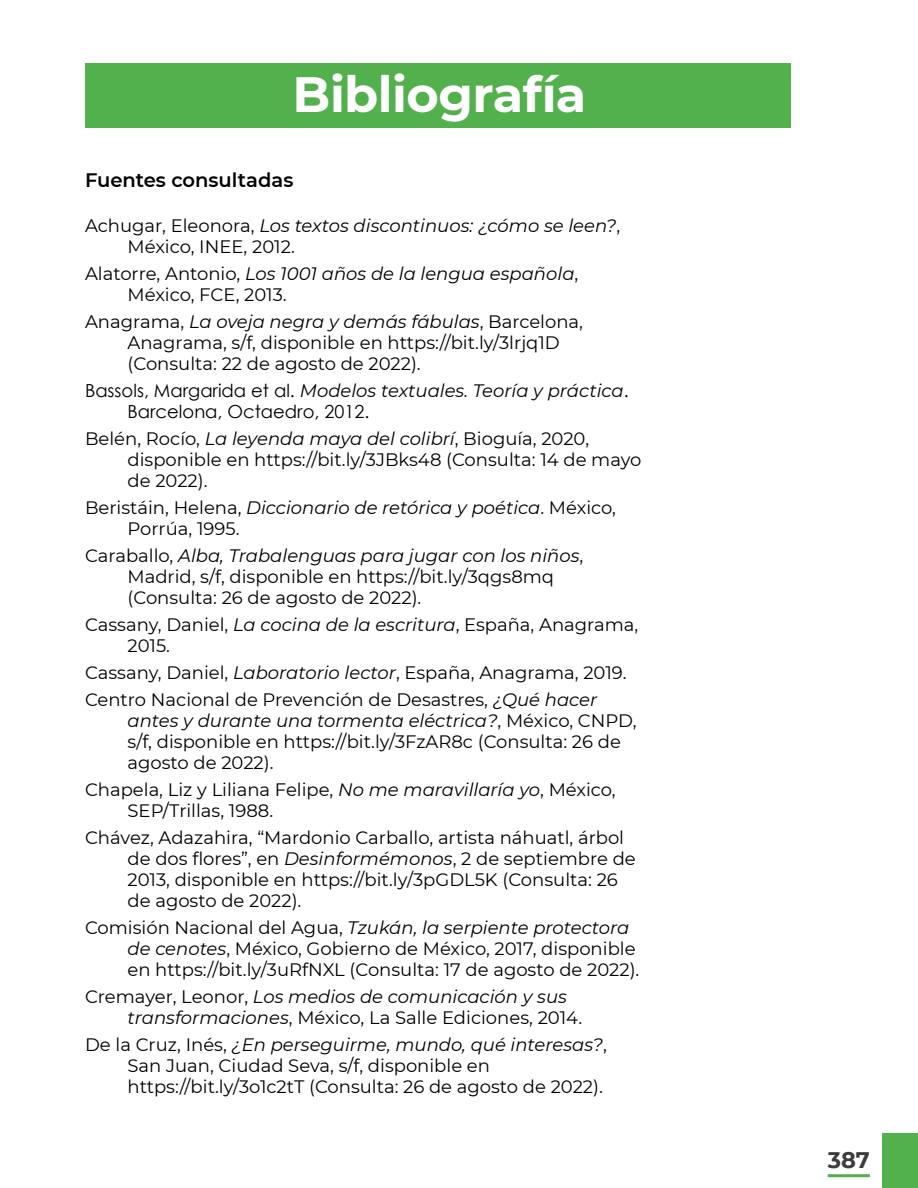
<style>
.page{position:relative;width:918px;height:1188px;background:#fff}
.page>*{position:absolute;margin:0;border:0;box-sizing:border-box;transform-origin:0 0}
.t1{font:700 49.5px "Montserrat";letter-spacing:-.015em;color:#fff}
.t2{font:700 22.5px "Montserrat";color:#3c3c3b}
.t3{font:600 19.5px "Montserrat";color:#000}
.t4{font:18px/21px "Montserrat";color:#000}
.t5{font:italic 18px "Montserrat";color:#000}
.t6{font:18px "Century Gothic";color:#000}
.s1{font-style:italic}
.s2{font-family:"Century Gothic";font-style:normal}
</style>
<div class="page">
<div style="left:882px;top:1134px;width:36px;height:54px;background:#52b04d"></div>
<hr style="left:828px;top:1174px;width:42px;height:3px;background:#52b04d">
<div style="left:85px;top:63px;width:705px;height:65px;background:#52b04d"></div>
<h1 class="t1" style="left:293px;top:59px;width:295px">Bibliografía</h1>
<p class="t3" style="left:85px;top:167px;width:210px">Fuentes consultadas</p>
<p class="t4" style="left:128px;top:215px;width:494px;text-indent:-43px">Achugar, Eleonora, <span class="s1">Los textos discontinuos: ¿cómo se leen?</span>,<br>México, INEE, 2012.</p>
<p class="t4" style="left:128px;top:263px;width:452px;text-indent:-43px">Alatorre, Antonio, <span class="s1">Los 1001 años de la lengua española</span>,<br>México, FCE, 2013.</p>
<p class="t4" style="left:128px;top:311px;width:457px;text-indent:-43px">Anagrama, <span class="s1">La oveja negra y demás fábulas</span>, Barcelona,<br>Anagrama, s/f, disponible en https://bit.ly/3lrjq1D (Consulta: 22 de agosto de 2022).</p>
<p class="t5" style="left:85px;top:379px;width:545px"><span class="s2">Bassols, Margarida et al.</span> Modelos textuales. Teoría y práctica<span class="s2">.</span></p>
<p class="t6" style="left:128px;top:399px;width:243px">Barcelona, Octaedro, 2012.</p>
<p class="t4" style="left:128px;top:428px;width:516px;text-indent:-43px">Belén, Rocío, <span class="s1">La leyenda maya del colibrí</span>, Bioguía, 2020, disponible en https://bit.ly/3JBks48 (Consulta: 14 de mayo de 2022).</p>
<p class="t4" style="left:128px;top:497px;width:490px;text-indent:-43px">Beristáin, Helena, <span class="s1">Diccionario de retórica y poética</span>. México,<br>Porrúa, 1995.</p>
<p class="t4" style="left:128px;top:545px;width:457px;text-indent:-43px">Caraballo, <span class="s1">Alba, Trabalenguas para jugar con los niños</span>,<br>Madrid, s/f, disponible en https://bit.ly/3qgs8mq (Consulta: 26 de agosto de 2022).</p>
<p class="t4" style="left:128px;top:614px;width:512px;text-indent:-43px">Cassany, Daniel, <span class="s1">La cocina de la escritura</span>, España, Anagrama,<br>2015.</p>
<p class="t4" style="left:85px;top:659px;width:543px;line-height:27px">Cassany, Daniel, <span class="s1">Laboratorio lector</span>, España, Anagrama, 2019.<br>Centro Nacional de Prevención de Desastres, <span class="s1">¿Qué hacer</span></p>
<p class="t4" style="left:128px;top:710px;width:510px"><span class="s1">antes y durante una tormenta eléctrica?</span>, México, CNPD, s/f, disponible en https://bit.ly/3FzAR8c (Consulta: 26 de agosto de 2022).</p>
<p class="t4" style="left:128px;top:779px;width:490px;text-indent:-43px">Chapela, Liz y Liliana Felipe, <span class="s1">No me maravillaría yo</span>, México,<br>SEP/Trillas, 1988.</p>
<p class="t4" style="left:128px;top:827px;width:510px;text-indent:-43px">Chávez, Adazahira, “Mardonio Carballo, artista náhuatl, árbol de dos flores”, en <span class="s1">Desinformémonos</span>, 2 de septiembre de 2013, disponible en https://bit.ly/3pGDL5K (Consulta: 26 de agosto de 2022).</p>
<p class="t4" style="left:128px;top:917px;width:513px;text-indent:-43px">Comisión Nacional del Agua, <span class="s1">Tzukán, la serpiente protectora de cenotes</span>, México, Gobierno de México, 2017, disponible en https://bit.ly/3uRfNXL (Consulta: 17 de agosto de 2022).</p>
<p class="t4" style="left:128px;top:986px;width:456px;text-indent:-43px">Cremayer, Leonor, <span class="s1">Los medios de comunicación y sus transformaciones</span>, México, La Salle Ediciones, 2014.</p>
<p class="t4" style="left:128px;top:1034px;width:481px;text-indent:-43px">De la Cruz, Inés, <span class="s1">¿En perseguirme, mundo, qué interesas?</span>,<br>San Juan, Ciudad Seva, s/f, disponible en https://bit.ly/3o1c2tT (Consulta: 26 de agosto de 2022).</p>
<p class="t2" style="left:828px;top:1144px;width:44px">387</p>
</div>
